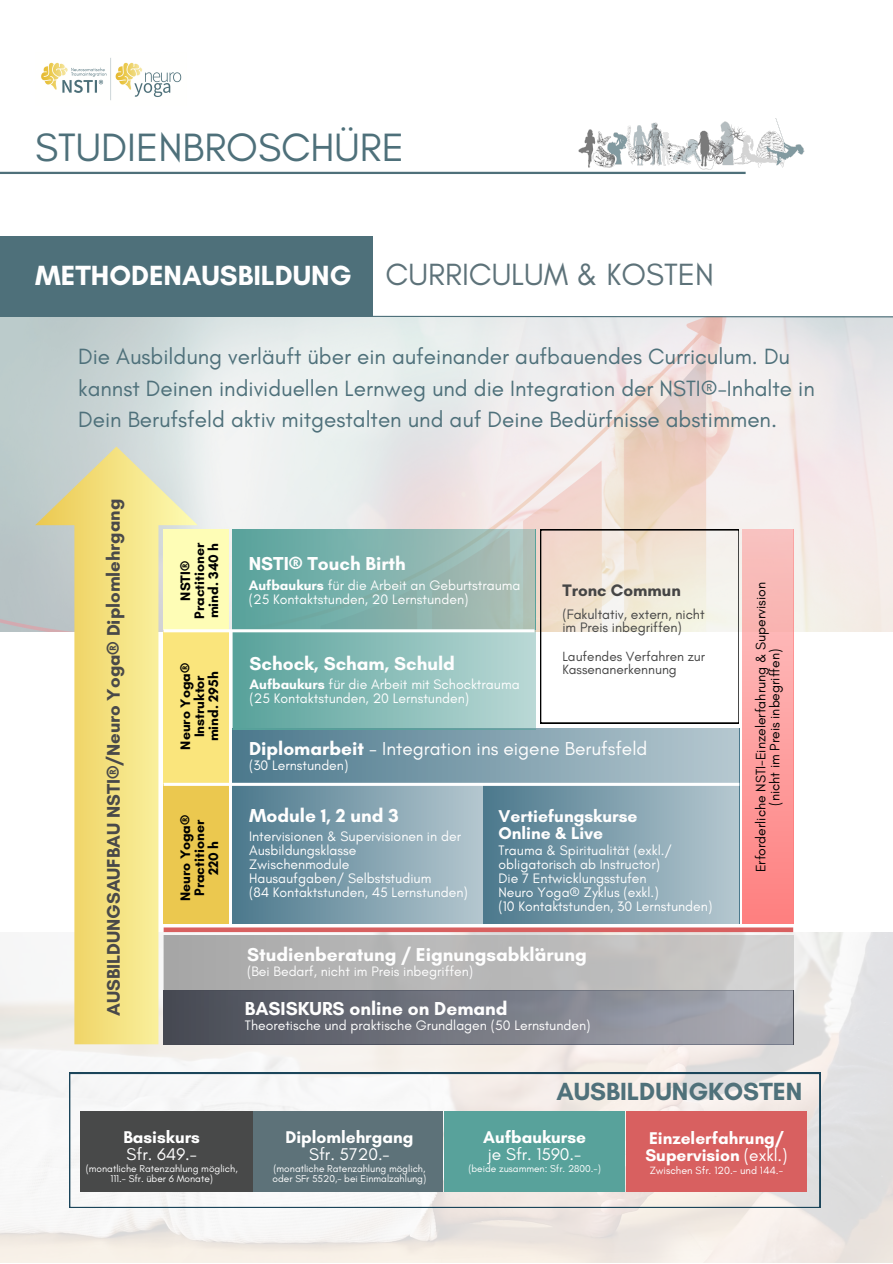
<style>
.page{position:relative;width:893px;height:1264px;background:#fff}
.page>*{position:absolute;margin:0;border:0;box-sizing:border-box;transform-origin:0 0}
.t1{font:40.2px "Glacial Indifference";color:#4e707a}
.t2{font:31.2px "Glacial Indifference";color:#5d7279}
.t3{font:700 28.2px "Glacial Indifference";color:#fff}
.t4{font:700 25.2px "Glacial Indifference";color:#4f717a}
.t5{font:22.5px/31.5px "Glacial Indifference";color:#4e707a}
.t6{font:700 19.05px "Glacial Indifference";color:#fefefe}
.t7{font:19.05px "Glacial Indifference";color:#fefefe}
.t8{font:700 18.6px "Glacial Indifference";color:#494949}
.t9{font:700 17.4px "Glacial Indifference";color:#fefefe}
.t10{font:700 17.25px "Glacial Indifference";color:#fff}
.t11{font:17.25px "Glacial Indifference";color:#fff}
.t12{font:700 16.95px "Glacial Indifference";color:#454545}
.t13{font:13.95px/14px "Glacial Indifference";color:#fefefe}
.t14{font:700 13.95px "Glacial Indifference";color:#000}
.t15{font:13.95px "Glacial Indifference";color:#000}
.t16{font:13.95px/13.6px "Glacial Indifference";color:#454545}
.t17{font:13.65px "Glacial Indifference";color:#454545}
.t18{font:10.65px "Glacial Indifference";color:#fff}
.t19{font:10.05px "Glacial Indifference";color:#fff}
.s1{font-weight:700}
.s2{font-weight:400}
</style>
<div class="page">
<img style="left:578px;top:119px;width:227px;height:50px">
<img style="left:41px;top:58px;width:141px;height:43px">
<hr style="left:0;top:172px;width:745px;height:2px;background:#4e707a">
<img style="left:0;top:316px;width:892px;height:315px">
<div style="left:0;top:236px;width:373px;height:80px;background:#4e707a"></div>
<img style="left:0;top:932px;width:892px;height:330px">
<svg style="left:274px;top:315px;width:618px;height:3px"></svg>
<svg style="left:69px;top:1072px;width:751px;height:135px"></svg>
<div style="left:444px;top:1111px;width:180px;height:80px;background:#58a29b"></div>
<div style="left:80px;top:1111px;width:173px;height:80px;background:#484949"></div>
<div style="left:254px;top:1111px;width:189px;height:80px;background:#5d7279"></div>
<div style="left:626px;top:1111px;width:180px;height:80px;background:#d86060"></div>
<svg style="left:35px;top:446px;width:163px;height:598px"></svg>
<div style="left:163px;top:529px;width:65px;height:100px;background:#fefdb6"></div>
<div style="left:164px;top:935px;width:629px;height:55px;background:linear-gradient(to right,#a6a6a7,#cdcccb)"></div>
<div style="left:164px;top:990px;width:629px;height:54px;background:linear-gradient(to right,#464953,#acaeb8)"></div>
<div style="left:233px;top:728px;width:506px;height:54px;background:linear-gradient(to right,#4b788c,#b6c8d0)"></div>
<div style="left:742px;top:529px;width:51px;height:394px;background:linear-gradient(to bottom,#f9c5c3,#ff8182)"></div>
<svg style="left:540px;top:529px;width:198px;height:194px"></svg>
<div style="left:233px;top:783px;width:253px;height:140px;background:linear-gradient(to right,#4b788c,#b6c8d0)"></div>
<div style="left:483px;top:783px;width:256px;height:140px;background:linear-gradient(to right,#4b788c,#b5c8d0)"></div>
<div style="left:164px;top:784px;width:65px;height:139px;background:#ebc84f"></div>
<div style="left:164px;top:630px;width:65px;height:153px;background:#fae57c"></div>
<svg style="left:163px;top:782px;width:576px;height:4px"></svg>
<div style="left:233px;top:529px;width:302px;height:100px;background:linear-gradient(to right,#56a49e,#b2c2ba)"></div>
<div style="left:233px;top:629px;width:302px;height:100px;background:linear-gradient(to right,#57a19a,#bad8d5)"></div>
<hr style="left:163px;top:629px;width:371px;height:3px;background:#fff">
<div style="left:164px;top:927px;width:629px;height:5px;background:#d86060"></div>
<p class="t1" style="left:35px;top:123px;width:370px">STUDIENBROSCHÜRE</p>
<p class="t3" style="left:35px;top:258px;width:318px">METHODENAUSBILDUNG</p>
<p class="t2" style="left:385px;top:256px;width:330px">CURRICULUM &amp; KOSTEN</p>
<p class="t5" style="left:78px;top:341px;width:738px">Die Ausbildung verläuft über ein aufeinander aufbauendes Curriculum. Du kannst Deinen individuellen Lernweg und die Integration der NSTI®-Inhalte in<br>Dein Berufsfeld aktiv mitgestalten und auf Deine Bedürfnisse abstimmen.</p>
<p class="t8" style="left:102px;top:1015px;width:518px;rotate:-90deg">AUSBILDUNGSAUFBAU NSTI®/Neuro Yoga® Diplomlehrgang</p>
<p class="t14" style="left:191px;top:618px;width:77px;rotate:-90deg">Practitioner</p>
<p class="t14" style="left:205px;top:618px;width:77px;rotate:-90deg">mind. 340 h</p>
<p class="t14" style="left:177px;top:600px;width:41px;rotate:-90deg">NSTI®</p>
<p class="t14" style="left:177px;top:749px;width:88px;rotate:-90deg">Neuro Yoga®</p>
<p class="t14" style="left:191px;top:737px;width:64px;rotate:-90deg">Instruktor</p>
<p class="t14" style="left:205px;top:741px;width:72px;rotate:-90deg">mind. 295h</p>
<p class="t14" style="left:177px;top:901px;width:88px;rotate:-90deg">Neuro Yoga®</p>
<p class="t14" style="left:191px;top:896px;width:77px;rotate:-90deg">Practitioner</p>
<p class="t14" style="left:205px;top:875px;width:36px;rotate:-90deg">220 h</p>
<p class="t6" style="left:249px;top:552px;width:159px">NSTI® Touch Birth</p>
<p class="t13" style="left:249px;top:577px;width:273px"><span class="s1">Aufbaukurs</span> für die Arbeit an Geburtstrauma</p>
<p class="t13" style="left:249px;top:591px;width:221px">(25 Kontaktstunden, 20 Lernstunden)</p>
<p class="t6" style="left:249px;top:651px;width:207px">Schock, Scham, Schuld</p>
<p class="t13" style="left:249px;top:677px;width:271px"><span class="s1">Aufbaukurs</span> für die Arbeit mit Schocktrauma</p>
<p class="t13" style="left:249px;top:691px;width:221px">(25 Kontaktstunden, 20 Lernstunden)</p>
<p class="t12" style="left:562px;top:580px;width:120px">Tronc Commun</p>
<p class="t16" style="left:562px;top:607px;width:144px">(Fakultativ, extern, nicht im Preis inbegriffen)</p>
<p class="t17" style="left:562px;top:647px;width:144px">Laufendes Verfahren zur</p>
<p class="t17" style="left:562px;top:661px;width:116px">Kassenanerkennung</p>
<p class="t7" style="left:249px;top:736px;width:400px"><span class="s1">Diplomarbeit</span> - Integration ins eigene Berufsfeld</p>
<p class="t13" style="left:249px;top:758px;width:101px">(30 Lernstunden)</p>
<p class="t6" style="left:249px;top:804px;width:151px">Module 1, 2 und 3</p>
<p class="t9" style="left:498px;top:805px;width:141px">Vertiefungskurse</p>
<p class="t9" style="left:498px;top:822px;width:106px">Online &amp; Live</p>
<p class="t13" style="left:498px;top:843px;width:175px">Trauma &amp; Spiritualität (exkl./ obligatorisch ab Instructor)</p>
<p class="t13" style="left:498px;top:871px;width:150px">Die 7 Entwicklungsstufen</p>
<p class="t13" style="left:498px;top:885px;width:162px">Neuro Yoga® Zyklus (exkl.)</p>
<p class="t13" style="left:498px;top:899px;width:215px">(10 Kontaktstunden, 30 Lernstunden)</p>
<p class="t13" style="left:249px;top:829px;width:213px">Intervisionen &amp; Supervisionen in der<br>Ausbildungsklasse</p>
<p class="t13" style="left:249px;top:857px;width:102px">Zwischenmodule</p>
<p class="t13" style="left:249px;top:871px;width:184px">Hausaufgaben/ Selbststudium</p>
<p class="t13" style="left:249px;top:885px;width:220px">(84 Kontaktstunden, 45 Lernstunden)</p>
<p class="t6" style="left:247px;top:942px;width:341px">Studienberatung / Eignungsabklärung</p>
<p class="t13" style="left:247px;top:963px;width:227px">(Bei Bedarf, nicht im Preis inbegriffen)</p>
<p class="t6" style="left:245px;top:996px;width:264px">BASISKURS online on Demand</p>
<p class="t13" style="left:245px;top:1018px;width:347px">Theoretische und praktische Grundlagen (50 Lernstunden)</p>
<p class="t15" style="left:752px;top:872px;width:292px;rotate:-90deg">Erforderliche NSTI-Einzelerfahrung &amp; Supervision</p>
<p class="t15" style="left:766px;top:805px;width:158px;rotate:-90deg">(nicht im Preis inbegriffen)</p>
<p class="t4" style="left:556px;top:1075px;width:247px">AUSBILDUNGKOSTEN</p>
<p class="t10" style="left:123px;top:1126px;width:78px">Basiskurs</p>
<p class="t11" style="left:126px;top:1143px;width:72px">Sfr. 649.-</p>
<p class="t19" style="left:86px;top:1162px;width:153px">(monatliche Ratenzahlung möglich,</p>
<p class="t19" style="left:110px;top:1172px;width:104px">111.- Sfr. über 6 Monate)</p>
<p class="t10" style="left:285px;top:1126px;width:129px">Diplomlehrgang</p>
<p class="t11" style="left:309px;top:1143px;width:82px">Sfr. 5720.-</p>
<p class="t19" style="left:273px;top:1162px;width:153px">(monatliche Ratenzahlung möglich,</p>
<p class="t19" style="left:272px;top:1172px;width:155px">oder SFr 5520,- bei Einmalzahlung)</p>
<p class="t10" style="left:483px;top:1126px;width:104px">Aufbaukurse</p>
<p class="t11" style="left:488px;top:1143px;width:95px">je Sfr. 1590.-</p>
<p class="t19" style="left:468px;top:1162px;width:134px">(beide zusammen: Sfr. 2800.-)</p>
<p class="t10" style="left:649px;top:1127px;width:136px">Einzelerfahrung/</p>
<p class="t10" style="left:645px;top:1144px;width:144px">Supervision <span class="s2">(exkl.)</span></p>
<p class="t18" style="left:649px;top:1163px;width:135px">Zwischen Sfr. 120.- und 144.-</p>
</div>
